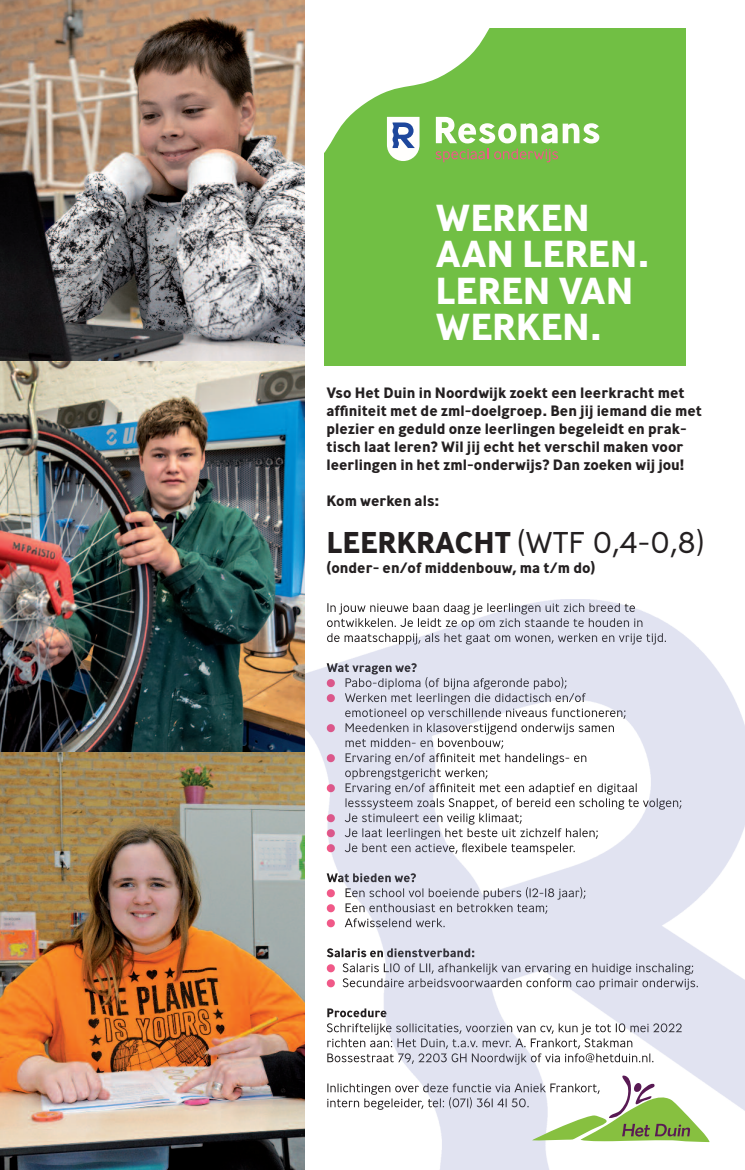
<style>
.page{position:relative;width:745px;height:1170px;background:#fff}
.page>*{position:absolute;margin:0;border:0;box-sizing:border-box;transform-origin:0 0}
.t1{font:700 37.5px/36.2px "Ministry";color:#fff}
.t2{font:300 30px "Ministry";color:#231f20}
.t3{font:700 15px/18px "Ministry";color:#231f20}
.s1{font-weight:700}
</style>
<div class="page">
<div style="left:324px;top:28px;width:361px;height:338px;background:#71bf44"></div>
<img style="left:304px;top:600px;width:440px;height:569px">
<img style="left:327px;top:603px;width:128px;height:11px">
<img style="left:327px;top:618px;width:129px;height:9px">
<img style="left:327px;top:633px;width:87px;height:11px">
<img style="left:326px;top:663px;width:90px;height:11px">
<svg style="left:326px;top:679px;width:8px;height:8px"></svg>
<img style="left:345px;top:677px;width:104px;height:12px">
<svg style="left:326px;top:694px;width:8px;height:8px"></svg>
<img style="left:344px;top:693px;width:112px;height:9px">
<img style="left:345px;top:708px;width:112px;height:11px">
<svg style="left:326px;top:724px;width:8px;height:8px"></svg>
<img style="left:345px;top:723px;width:122px;height:9px">
<img style="left:345px;top:738px;width:117px;height:9px">
<svg style="left:326px;top:754px;width:8px;height:8px"></svg>
<img style="left:345px;top:753px;width:100px;height:11px">
<img style="left:345px;top:768px;width:69px;height:11px">
<svg style="left:326px;top:784px;width:8px;height:8px"></svg>
<img style="left:345px;top:783px;width:100px;height:11px">
<img style="left:345px;top:798px;width:89px;height:11px">
<svg style="left:326px;top:814px;width:8px;height:8px"></svg>
<img style="left:344px;top:813px;width:114px;height:9px">
<svg style="left:326px;top:829px;width:8px;height:8px"></svg>
<img style="left:344px;top:828px;width:96px;height:11px">
<svg style="left:326px;top:844px;width:8px;height:8px"></svg>
<img style="left:344px;top:843px;width:110px;height:9px">
<img style="left:326px;top:873px;width:89px;height:9px">
<svg style="left:326px;top:889px;width:8px;height:8px"></svg>
<img style="left:345px;top:888px;width:126px;height:9px">
<svg style="left:326px;top:904px;width:8px;height:8px"></svg>
<img style="left:345px;top:903px;width:107px;height:9px">
<svg style="left:326px;top:919px;width:8px;height:8px"></svg>
<img style="left:344px;top:918px;width:100px;height:9px">
<img style="left:326px;top:948px;width:103px;height:9px">
<svg style="left:326px;top:964px;width:8px;height:8px"></svg>
<img style="left:342px;top:963px;width:119px;height:10px">
<svg style="left:326px;top:979px;width:8px;height:8px"></svg>
<img style="left:342px;top:978px;width:100px;height:9px">
<img style="left:327px;top:1008px;width:59px;height:9px">
<img style="left:326px;top:1023px;width:105px;height:11px">
<img style="left:327px;top:1038px;width:117px;height:9px">
<img style="left:327px;top:1053px;width:83px;height:9px">
<img style="left:327px;top:1083px;width:108px;height:11px">
<img style="left:327px;top:1098px;width:89px;height:11px">
<svg style="left:324px;top:28px;width:276px;height:135px"></svg>
<svg style="left:435px;top:117px;width:164px;height:26px"></svg>
<svg style="left:435px;top:149px;width:53px;height:13px"></svg>
<svg style="left:494px;top:149px;width:63px;height:13px"></svg>
<svg style="left:386px;top:117px;width:33px;height:44px"></svg>
<svg style="left:532px;top:1075px;width:177px;height:66px"></svg>
<img style="left:0;top:0;width:304px;height:362px">
<img style="left:0;top:751px;width:304px;height:418px">
<img style="left:0;top:362px;width:304px;height:389px">
<h1 class="t1" style="left:435px;top:202px;width:216px">WERKEN<br>AAN LEREN.<br>LEREN VAN<br>WERKEN.</h1>
<p class="t3" style="left:326px;top:384px;width:377px">Vso Het Duin in Noordwijk zoekt een leerkracht met affiniteit met de zml-doelgroep. Ben jij iemand die met plezier en geduld onze leerlingen begeleidt en prak&shy;tisch laat leren? Wil jij echt het verschil maken voor leerlingen in het zml-onderwijs? Dan zoeken wij jou!</p>
<p class="t3" style="left:326px;top:492px;width:114px">Kom werken als:</p>
<h2 class="t2" style="left:326px;top:530px;width:379px"><span class="s1">LEERKRACHT</span> (WTF 0,4-0,8)</h2>
<p class="t3" style="left:326px;top:559px;width:270px">(onder- en/of middenbouw, ma t/m do)</p>
</div>
